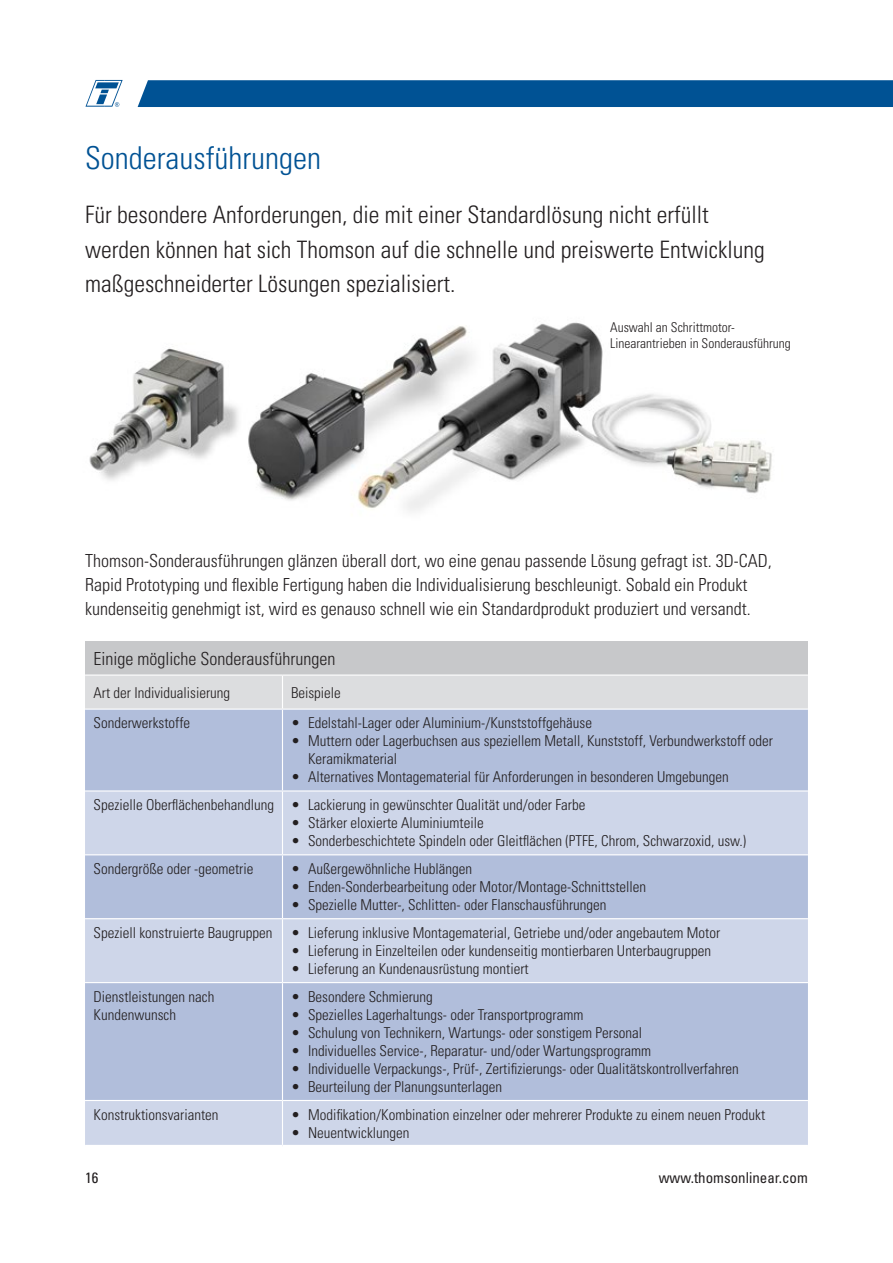
<style>
.page{position:relative;width:893px;height:1263px;background:#fff}
.page>*{position:absolute;margin:0;border:0;box-sizing:border-box;transform-origin:0 0}
.t1{font:300 condensed 31.5px "Univers LT Std";color:#005294}
.t2{font:300 condensed 24px/34.5px "Univers LT Std";color:#231f20}
.t3{font:300 condensed 18px/24px "Univers LT Std";color:#231f20}
.t4{font:300 condensed 15px/18px "Univers LT Std";color:#231f20}
.t5{font:condensed 15px "Univers LT Std";color:#231f20}
.t6{font:300 condensed 13.5px/16.2px "Univers LT Std";color:#231f20}
</style>
<div class="page">
<div style="left:138px;top:80px;width:755px;height:27px;background:#005294"></div>
<svg style="left:85px;top:80px;width:38px;height:27px"></svg>
<div style="left:85px;top:641px;width:723px;height:34px;background:#c7c8ca"></div>
<div style="left:85px;top:676px;width:723px;height:32px;background:#dcdddf"></div>
<div style="left:85px;top:710px;width:723px;height:80px;background:#b1bedb"></div>
<svg style="left:85px;top:791px;width:723px;height:354px;background:#bfc9e1"></svg>
<hr style="left:85px;top:854px;width:197px;height:1px;background:#fff">
<hr style="left:85px;top:918px;width:197px;height:1px;background:#fff">
<hr style="left:85px;top:982px;width:197px;height:1px;background:#fff">
<hr style="left:85px;top:1100px;width:197px;height:1px;background:#fff">
<hr style="left:282px;top:676px;width:1px;height:32px;background:#fff">
<hr style="left:282px;top:710px;width:1px;height:80px;background:#fff">
<hr style="left:282px;top:791px;width:1px;height:63px;background:#fff">
<hr style="left:282px;top:854px;width:526px;height:1px;background:#fff">
<hr style="left:282px;top:855px;width:1px;height:63px;background:#fff">
<hr style="left:282px;top:918px;width:526px;height:1px;background:#fff">
<hr style="left:282px;top:919px;width:1px;height:63px;background:#fff">
<hr style="left:282px;top:982px;width:526px;height:1px;background:#fff">
<hr style="left:282px;top:983px;width:1px;height:117px;background:#fff">
<hr style="left:282px;top:1100px;width:526px;height:1px;background:#fff">
<hr style="left:282px;top:1101px;width:1px;height:44px;background:#fff">
<hr style="left:85px;top:674px;width:197px;height:2px;background:#fff">
<hr style="left:282px;top:674px;width:526px;height:2px;background:#fff">
<img style="left:89px;top:322px;width:683px;height:189px">
<p class="t1" style="left:85px;top:139px;width:238px">Sonderausführungen</p>
<p class="t2" style="left:85px;top:198px;width:681px">Für besondere Anforderungen, die mit einer Standardlösung nicht erfüllt werden können hat sich Thomson auf die schnelle und preiswerte Entwicklung maßgeschneiderter Lösungen spezialisiert.</p>
<p class="t6" style="left:610px;top:319px;width:182px">Auswahl an Schrittmotor-<br>Linearantrieben in Sonderausführung</p>
<p class="t3" style="left:85px;top:549px;width:688px">Thomson-Sonderausführungen glänzen überall dort, wo eine genau passende Lösung gefragt ist. 3D-CAD,<br>Rapid Prototyping und flexible Fertigung haben die Individualisierung beschleunigt. Sobald ein Produkt kundenseitig genehmigt ist, wird es genauso schnell wie ein Standardprodukt produziert und versandt.</p>
<p class="t3" style="left:94px;top:646px;width:243px">Einige mögliche Sonderausführungen</p>
<p class="t4" style="left:94px;top:683px;width:138px">Art der Individualisierung</p>
<p class="t4" style="left:291px;top:683px;width:51px">Beispiele</p>
<p class="t4" style="left:94px;top:714px;width:98px">Sonderwerkstoffe</p>
<p class="t4" style="left:291px;top:714px;width:303px">• Edelstahl-Lager oder Aluminium-/Kunststoffgehäuse</p>
<p class="t4" style="left:308px;top:732px;width:467px;text-indent:-17px">• Muttern oder Lagerbuchsen aus speziellem Metall, Kunststoff, Verbundwerkstoff oder<br>Keramikmaterial</p>
<p class="t4" style="left:291px;top:768px;width:439px">• Alternatives Montagematerial für Anforderungen in besonderen Umgebungen</p>
<p class="t4" style="left:94px;top:796px;width:182px">Spezielle Oberflächenbehandlung</p>
<p class="t4" style="left:291px;top:796px;width:296px">• Lackierung in gewünschter Qualität und/oder Farbe</p>
<p class="t4" style="left:291px;top:814px;width:194px">• Stärker eloxierte Aluminiumteile</p>
<p class="t4" style="left:291px;top:832px;width:457px">• Sonderbeschichtete Spindeln oder Gleitflächen (PTFE, Chrom, Schwarzoxid, usw.)</p>
<p class="t4" style="left:94px;top:860px;width:161px">Sondergröße oder -geometrie</p>
<p class="t4" style="left:291px;top:860px;width:183px">• Außergewöhnliche Hublängen</p>
<p class="t4" style="left:291px;top:878px;width:357px">• Enden-Sonderbearbeitung oder Motor/Montage-Schnittstellen</p>
<p class="t4" style="left:291px;top:896px;width:317px">• Spezielle Mutter-, Schlitten- oder Flanschausführungen</p>
<p class="t4" style="left:94px;top:924px;width:181px">Speziell konstruierte Baugruppen</p>
<p class="t4" style="left:291px;top:924px;width:431px">• Lieferung inklusive Montagematerial, Getriebe und/oder angebautem Motor</p>
<p class="t4" style="left:291px;top:942px;width:422px">• Lieferung in Einzelteilen oder kundenseitig montierbaren Unterbaugruppen</p>
<p class="t4" style="left:291px;top:960px;width:239px">• Lieferung an Kundenausrüstung montiert</p>
<p class="t4" style="left:94px;top:988px;width:122px">Dienstleistungen nach<br>Kundenwunsch</p>
<p class="t4" style="left:291px;top:988px;width:143px">• Besondere Schmierung</p>
<p class="t4" style="left:291px;top:1006px;width:294px">• Spezielles Lagerhaltungs- oder Transportprogramm</p>
<p class="t4" style="left:291px;top:1024px;width:353px">• Schulung von Technikern, Wartungs- oder sonstigem Personal</p>
<p class="t4" style="left:291px;top:1042px;width:362px">• Individuelles Service-, Reparatur- und/oder Wartungsprogramm</p>
<p class="t4" style="left:291px;top:1060px;width:449px">• Individuelle Verpackungs-, Prüf-, Zertifizierungs- oder Qualitätskontrollverfahren</p>
<p class="t4" style="left:291px;top:1078px;width:213px">• Beurteilung der Planungsunterlagen</p>
<p class="t4" style="left:94px;top:1105px;width:126px">Konstruktionsvarianten</p>
<p class="t4" style="left:291px;top:1105px;width:476px">• Modifikation/Kombination einzelner oder mehrerer Produkte zu einem neuen Produkt</p>
<p class="t4" style="left:291px;top:1123px;width:120px">• Neuentwicklungen</p>
<p class="t5" style="left:85px;top:1168px;width:15px">16</p>
<p class="t5" style="left:659px;top:1168px;width:151px">www.thomsonlinear.com</p>
</div>
